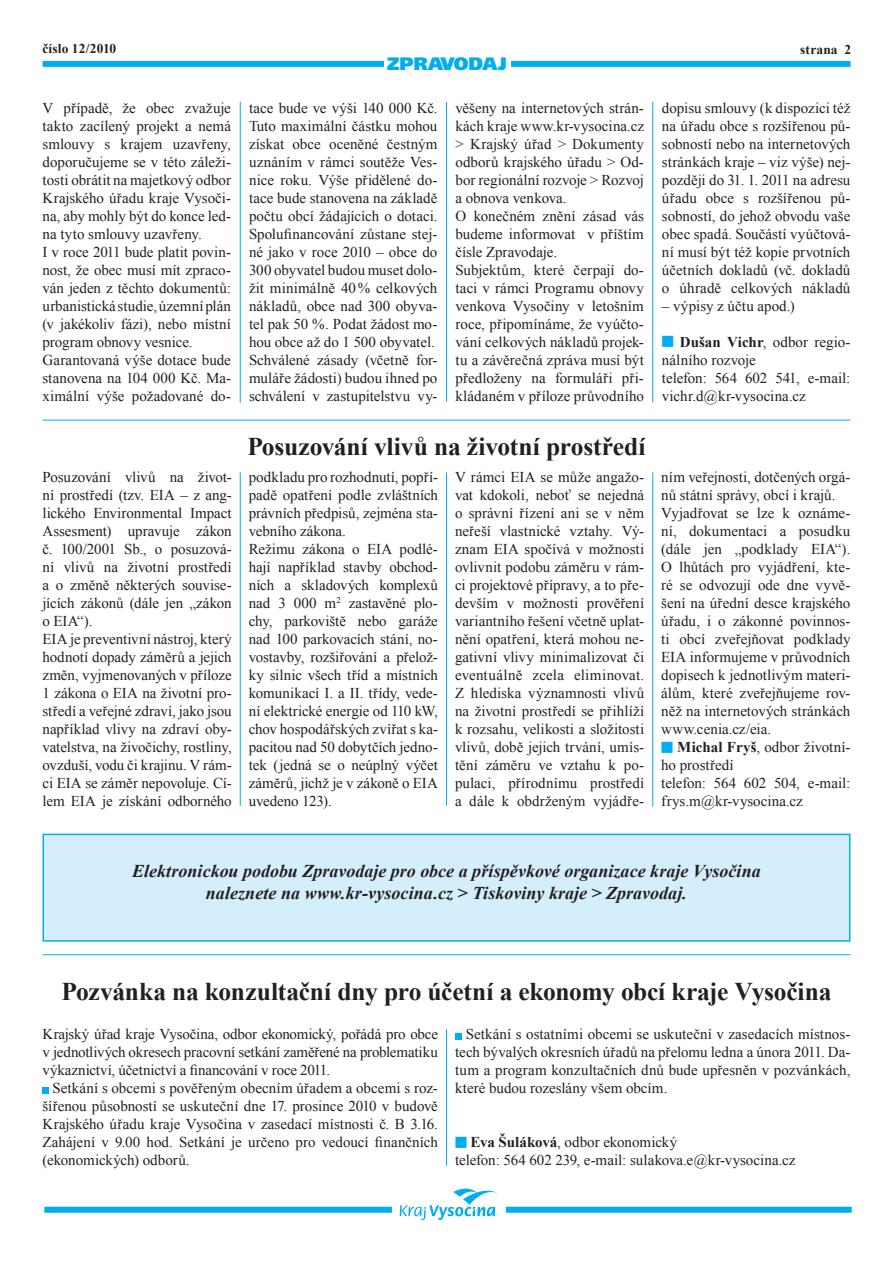
<style>
.page{position:relative;width:893px;height:1263px;background:#fff}
.page>*{position:absolute;margin:0;border:0;box-sizing:border-box;transform-origin:0 0}
.t1{font:700 25.5px "Times New Roman";letter-spacing:-.01em;color:#231f20}
.t2{font:italic 700 18px/21.6px "Times New Roman";color:#231f20;text-align:center}
.t3{font:900 18px "Frutiger CE";color:#00aeef}
.t4{font:15px/18px "Times New Roman";color:#231f20}
.t5{font:700 13.5px "Times New Roman";letter-spacing:.01em;color:#231f20}
.s1{color:#00aeef}
.s2{font-weight:700}
</style>
<div class="page">
<div style="left:43px;top:61px;width:341px;height:6px;background:#00aeef"></div>
<div style="left:511px;top:61px;width:339px;height:6px;background:#00aeef"></div>
<div style="left:44px;top:1207px;width:348px;height:6px;background:#00aeef"></div>
<div style="left:506px;top:1207px;width:346px;height:6px;background:#00aeef"></div>
<svg style="left:400px;top:1188px;width:97px;height:32px"></svg>
<hr style="left:43px;top:420px;width:807px;height:1px;background:#00aeef">
<hr style="left:240px;top:102px;width:1px;height:301px;background:#00aeef">
<hr style="left:446px;top:102px;width:1px;height:300px;background:#00aeef">
<hr style="left:652px;top:102px;width:1px;height:300px;background:#00aeef">
<hr style="left:652px;top:472px;width:1px;height:334px;background:#00aeef">
<hr style="left:446px;top:472px;width:1px;height:334px;background:#00aeef">
<hr style="left:240px;top:472px;width:1px;height:334px;background:#00aeef">
<hr style="left:43px;top:954px;width:807px;height:1px;background:#00aeef">
<svg style="left:43px;top:1087px;width:6px;height:6px"></svg>
<svg style="left:455px;top:1033px;width:6px;height:6px"></svg>
<hr style="left:446px;top:1029px;width:1px;height:136px;background:#00aeef">
<div style="left:43px;top:834px;width:807px;height:107px;background:#d4effb"></div>
<div style="left:43px;top:834px;width:807px;height:108px;border:2px solid #00aeef"></div>
<p class="t5" style="left:43px;top:39px;width:75px">číslo 12/2010</p>
<p class="t5" style="left:800px;top:40px;width:53px">strana 2</p>
<p class="t3" style="left:387px;top:54px;width:121px">ZPRAVODAJ</p>
<p class="t4" style="left:43px;top:99px;width:190px">V případě, že obec zvažuje takto zacílený projekt a nemá smlouvy s krajem uzavřeny, doporučujeme se v této záleži&shy;tosti obrátit na majetkový odbor<br>Krajského úřadu kraje Vysoči&shy;na, aby mohly být do konce led&shy;na tyto smlouvy uzavřeny.<br>I v roce 2011 bude platit povin&shy;nost, že obec musí mít zpraco&shy;ván jeden z těchto dokumentů: urbanistická studie, územní plán (v jakékoliv fázi), nebo místní program obnovy vesnice.<br>Garantovaná výše dotace bude stanovena na 104 000 Kč. Ma&shy;ximální výše požadované do-</p>
<p class="t4" style="left:249px;top:99px;width:190px">tace bude ve výši 140 000 Kč.<br>Tuto maximální částku mohou získat obce oceněné čestným uznáním v rámci soutěže Ves&shy;nice roku. Výše přidělené do&shy;tace bude stanovena na základě počtu obcí žádajících o dotaci.<br>Spolufinancování zůstane stej&shy;né jako v roce 2010 – obce do<br>300 obyvatel budou muset dolo&shy;žit minimálně 40 % celkových nákladů, obce nad 300 obyva&shy;tel pak 50 %. Podat žádost mo&shy;hou obce až do 1 500 obyvatel.<br>Schválené zásady (včetně for&shy;muláře žádosti) budou ihned po schválení v zastupitelstvu vy-</p>
<p class="t4" style="left:455px;top:99px;width:190px">věšeny na internetových strán&shy;kách kraje www.kr-vysocina.cz &gt; Krajský úřad &gt; Dokumenty odborů krajského úřadu &gt; Od&shy;bor regionální rozvoje &gt; Rozvoj a obnova venkova.<br>O konečném znění zásad vás budeme informovat v příštím čísle Zpravodaje.<br>Subjektům, které čerpají do&shy;taci v rámci Programu obnovy venkova Vysočiny v letošním roce, připomínáme, že vyúčto&shy;vání celkových nákladů projek&shy;tu a závěrečná zpráva musí být předloženy na formuláři při&shy;kládaném v příloze průvodního</p>
<p class="t4" style="left:662px;top:99px;width:190px;text-align:justify">dopisu smlouvy (k dispozici též na úřadu obce s rozšířenou pů&shy;sobností nebo na internetových stránkách kraje – viz výše) nej&shy;později do 31. 1. 2011 na adresu úřadu obce s rozšířenou pů&shy;sobností, do jehož obvodu vaše obec spadá. Součástí vyúčtová&shy;ní musí být též kopie prvotních účetních dokladů (vč. dokladů o úhradě celkových nákladů</p>
<p class="t4" style="left:662px;top:297px;width:134px">– výpisy z účtu apod.)</p>
<p class="t4" style="left:662px;top:333px;width:190px"><span class="s1">■</span> <span class="s2">Dušan Vichr</span>, odbor regio&shy;nálního rozvoje<br>telefon: 564 602 541, e-mail: vichr.d@kr-vysocina.cz</p>
<h1 class="t1" style="left:247px;top:429px;width:400px">Posuzování vlivů na životní prostředí</h1>
<p class="t4" style="left:43px;top:468px;width:191px">Posuzování vlivů na život&shy;ní prostředí (tzv. EIA – z ang&shy;lického Environmental Impact<br>Assesment) upravuje zákon č. 100/2001 Sb., o posuzová&shy;ní vlivů na životní prostředí a o změně některých souvise&shy;jících zákonů (dále jen „zákon o EIA“).<br>EIA je preventivní nástroj, který hodnotí dopady záměrů a jejich změn, vyjmenovaných v příloze<br>1 zákona o EIA na životní pro&shy;středí a veřejné zdraví, jako jsou například vlivy na zdraví oby&shy;vatelstva, na živočichy, rostliny, ovzduší, vodu či krajinu. V rám&shy;ci EIA se záměr nepovoluje. Cí&shy;lem EIA je získání odborného</p>
<p class="t4" style="left:249px;top:468px;width:191px">podkladu pro rozhodnutí, popří&shy;padě opatření podle zvláštních právních předpisů, zejména sta&shy;vebního zákona.<br>Režimu zákona o EIA podlé&shy;hají například stavby obchod&shy;ních a skladových komplexů nad 3 000 m<sup>2</sup> zastavěné plo&shy;chy, parkoviště nebo garáže nad 100 parkovacích stání, no&shy;vostavby, rozšiřování a přelož&shy;ky silnic všech tříd a místních komunikací I. a II. třídy, vede&shy;ní elektrické energie od 110 kW, chov hospodářských zvířat s ka&shy;pacitou nad 50 dobytčích jedno&shy;tek (jedná se o neúplný výčet záměrů, jichž je v zákoně o EIA uvedeno 123).</p>
<p class="t4" style="left:455px;top:468px;width:191px;text-align:justify">V rámci EIA se může angažo&shy;vat kdokoli, neboť se nejedná o správní řízení ani se v něm neřeší vlastnické vztahy. Vý&shy;znam EIA spočívá v možnosti ovlivnit podobu záměru v rám&shy;ci projektové přípravy, a to pře&shy;devším v možnosti prověření variantního řešení včetně uplat&shy;nění opatření, která mohou ne&shy;gativní vlivy minimalizovat či eventuálně zcela eliminovat.<br>Z hlediska významnosti vlivů na životní prostředí se přihlíží k rozsahu, velikosti a složitosti vlivů, době jejich trvání, umís&shy;tění záměru ve vztahu k po&shy;pulaci, přírodnímu prostředí a dále k obdrženým vyjádře-</p>
<p class="t4" style="left:661px;top:468px;width:191px">ním veřejnosti, dotčených orgá&shy;nů státní správy, obcí i krajů.<br>Vyjadřovat se lze k oznáme&shy;ní, dokumentaci a posudku (dále jen „podklady EIA“).<br>O lhůtách pro vyjádření, kte&shy;ré se odvozují ode dne vyvě&shy;šení na úřední desce krajského úřadu, i o zákonné povinnos&shy;ti obcí zveřejňovat podklady<br>EIA informujeme v průvodních dopisech k jednotlivým materi&shy;álům, které zveřejňujeme rov&shy;něž na internetových stránkách www.cenia.cz/eia.</p>
<p class="t4" style="left:661px;top:738px;width:191px"><span class="s1">■</span> <span class="s2">Michal Fryš</span>, odbor životní&shy;ho prostředí<br>telefon: 564 602 504, e-mail: frys.m@kr-vysocina.cz</p>
<p class="t2" style="left:132px;top:860px;width:630px">Elektronickou podobu Zpravodaje pro obce a příspěvkové organizace kraje Vysočina naleznete na www.kr-vysocina.cz &gt; Tiskoviny kraje &gt; Zpravodaj.</p>
<h1 class="t1" style="left:61px;top:973px;width:772px">Pozvánka na konzultační dny pro účetní a ekonomy obcí kraje Vysočina</h1>
<p class="t4" style="left:43px;top:1025px;width:397px;text-align:justify">Krajský úřad kraje Vysočina, odbor ekonomický, pořádá pro obce v jednotlivých okresech pracovní setkání zaměřené na problematiku výkaznictví, účetnictví a financování v roce 2011.</p>
<p class="t4" style="left:43px;top:1079px;width:397px;text-align:justify;text-indent:10px">Setkání s obcemi s pověřeným obecním úřadem a obcemi s roz&shy;šířenou působností se uskuteční dne 17. prosince 2010 v budově Krajského úřadu kraje Vysočina v zasedací místnosti č. B 3.16.<br>Zahájení v 9.00 hod. Setkání je určeno pro vedoucí finančních (ekonomických) odborů.</p>
<p class="t4" style="left:455px;top:1025px;width:397px;text-align:justify;text-indent:11px">Setkání s ostatními obcemi se uskuteční v zasedacích místnos&shy;tech bývalých okresních úřadů na přelomu ledna a února 2011. Da&shy;tum a program konzultačních dnů bude upřesněn v pozvánkách, které budou rozeslány všem obcím.</p>
<p class="t4" style="left:455px;top:1133px;width:342px"><span class="s1">■</span> <span class="s2">Eva Šuláková</span>, odbor ekonomický<br>telefon: 564 602 239, e-mail: sulakova.e@kr-vysocina.cz</p>
</div>
